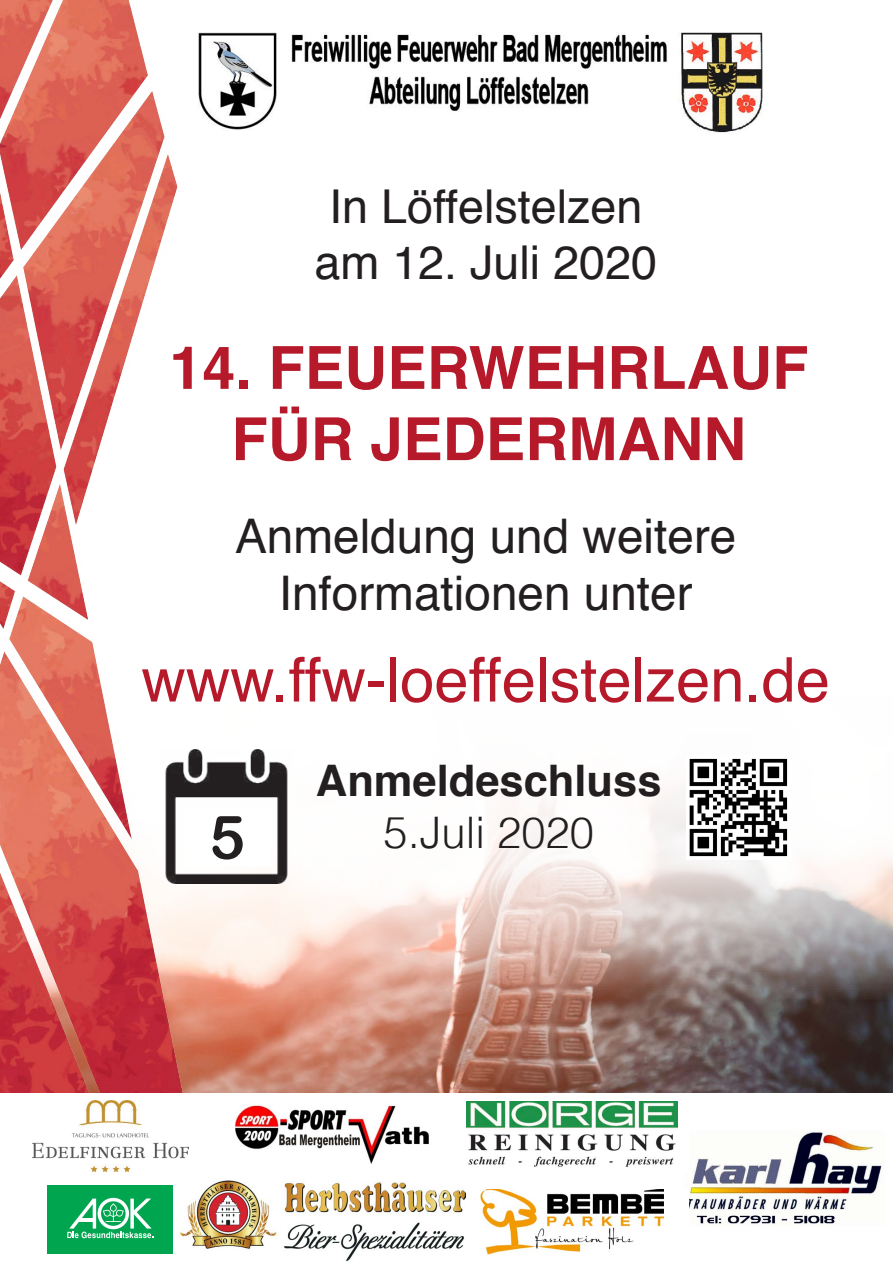
<style>
.page{position:relative;width:893px;height:1263px;background:#fff}
.page>*{position:absolute;margin:0;border:0;box-sizing:border-box;transform-origin:0 0}
.t1{font:61.5px "Helvetica";color:#b6192a}
.t2{font:60px "Arial Rounded MT Bold";color:#231f20}
.t3{font:700 59.4px/71.2px "Helvetica";color:#b6192a;text-align:center}
.t4{font:47.7px/57.3px "Helvetica";color:#231f20;text-align:center}
.t5{font:46.65px/56px "Helvetica";color:#231f20;text-align:center}
.t6{font:700 43.5px "Helvetica";color:#231f20}
.t7{font:300 43.5px "Helvetica";color:#231f20}
</style>
<div class="page">
<img style="left:205px;top:793px;width:688px;height:300px">
<img style="left:0;top:0;width:205px;height:1192px">
<img style="left:189px;top:2px;width:574px;height:161px">
<img style="left:159px;top:749px;width:135px;height:134px">
<img style="left:178px;top:1179px;width:288px;height:82px">
<img style="left:689px;top:1132px;width:194px;height:93px">
<img style="left:235px;top:1105px;width:194px;height:59px">
<img style="left:480px;top:1189px;width:183px;height:66px">
<div style="left:0;top:1093px;width:221px;height:86px;background:#fff"></div>
<img style="left:32px;top:1101px;width:156px;height:70px">
<img style="left:466px;top:1101px;width:211px;height:66px">
<img style="left:686px;top:758px;width:105px;height:102px">
<div style="left:183px;top:808px;width:88px;height:58px;background:#fff"></div>
<div style="left:48px;top:1185px;width:125px;height:69px;background:#00a54f"></div>
<svg style="left:67px;top:1198px;width:86px;height:40px"></svg>
<p class="t5" style="left:315px;top:180px;width:344px">In Löffelstelzen am 12. Juli 2020</p>
<p class="t3" style="left:169px;top:333px;width:641px">14. FEUERWEHRLAUF<br>FÜR JEDERMANN</p>
<p class="t4" style="left:235px;top:509px;width:503px">Anmeldung und weitere<br>Informationen unter</p>
<p class="t1" style="left:141px;top:632px;width:690px">www.ffw-loeffelstelzen.de</p>
<p class="t6" style="left:316px;top:746px;width:347px">Anmeldeschluss</p>
<p class="t2" style="left:209px;top:802px;width:37px">5</p>
<p class="t7" style="left:384px;top:796px;width:212px">5.Juli 2020</p>
</div>
